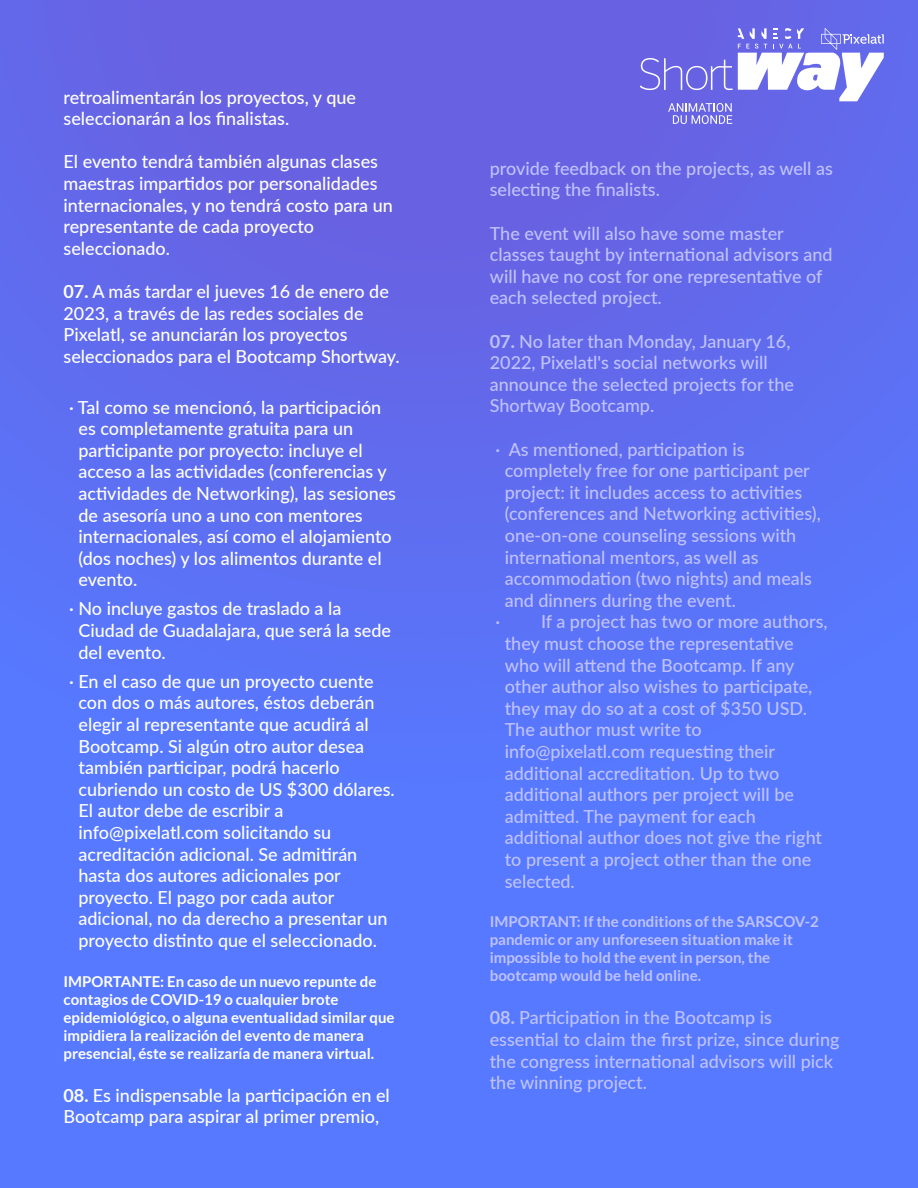
<style>
.page{position:relative;width:918px;height:1188px;background:#fff}
.page>*{position:absolute;margin:0;border:0;box-sizing:border-box;transform-origin:0 0}
.t1{font:500 18px/21.6px "Lato";color:#fff}
.t2{font:500 18px/21.6px "Lato";color:#bfc2ff}
.t3{font:700 15px/18px "Lato";color:#fff}
.t4{font:700 15px/18px "Lato";color:#bfc2ff}
.s1{font-weight:700}
</style>
<div class="page">
<div style="left:0;top:0;width:918px;height:1188px;background:linear-gradient(to bottom,#6762e2,#527fff)"></div>
<svg style="left:640px;top:28px;width:244px;height:96px"></svg>
<p class="t1" style="left:64px;top:86px;width:294px">retroalimentarán los proyectos, y que seleccionarán a los finalistas.</p>
<p class="t1" style="left:64px;top:150px;width:331px">El evento tendrá también algunas clases maestras impartidos por personalidades internacionales, y no tendrá costo para un representante de cada proyecto seleccionado.</p>
<p class="t1" style="left:64px;top:280px;width:338px"><span class="s1">07.</span> A más tardar el jueves 16 de enero de 2023, a través de las redes sociales de Pixelatl, se anunciarán los proyectos seleccionados para el Bootcamp Shortway.</p>
<p class="t1" style="left:79px;top:395px;width:319px;text-indent:-9px">· Tal como se mencionó, la participación es completamente gratuita para un participante por proyecto: incluye el acceso a las actividades (conferencias y actividades de Networking), las sesiones de asesoría uno a uno con mentores internacionales, así como el alojamiento (dos noches) y los alimentos durante el evento.</p>
<p class="t1" style="left:79px;top:597px;width:314px;text-indent:-9px">· No incluye gastos de traslado a la<br>Ciudad de Guadalajara, que será la sede del evento.</p>
<p class="t1" style="left:79px;top:670px;width:318px;text-indent:-9px">· En el caso de que un proyecto cuente con dos o más autores, éstos deberán elegir al representante que acudirá al Bootcamp. Si algún otro autor desea también participar, podrá hacerlo cubriendo un costo de US $300 dólares.<br>El autor debe de escribir a info@pixelatl.com solicitando su acreditación adicional. Se admitirán hasta dos autores adicionales por proyecto. El pago por cada autor adicional, no da derecho a presentar un proyecto distinto que el seleccionado.</p>
<p class="t3" style="left:64px;top:972px;width:333px">IMPORTANTE: En caso de un nuevo repunte de contagios de COVID-19 o cualquier brote epidemiológico, o alguna eventualidad similar que impidiera la realización del evento de manera presencial, éste se realizaría de manera virtual.</p>
<p class="t1" style="left:64px;top:1084px;width:328px"><span class="s1">08.</span> Es indispensable la participación en el<br>Bootcamp para aspirar al primer premio,</p>
<p class="t2" style="left:490px;top:157px;width:345px">provide feedback on the projects, as well as selecting the finalists.</p>
<p class="t2" style="left:490px;top:221px;width:344px">The event will also have some master classes taught by international advisors and will have no cost for one representative of each selected project.</p>
<p class="t2" style="left:490px;top:329px;width:306px"><span class="s1">07.</span> No later than Monday, January 16, 2022, Pixelatl's social networks will announce the selected projects for the Shortway Bootcamp.</p>
<p class="t2" style="left:495px;top:437px;width:251px">· As mentioned, participation is</p>
<p class="t2" style="left:505px;top:459px;width:307px">completely free for one participant per</p>
<p class="t2" style="left:505px;top:481px;width:299px">project: it includes access to activities</p>
<p class="t2" style="left:505px;top:502px;width:318px">(conferences and Networking activities),</p>
<p class="t2" style="left:505px;top:524px;width:293px">one-on-one counseling sessions with</p>
<p class="t2" style="left:505px;top:545px;width:255px">international mentors, as well as</p>
<p class="t2" style="left:505px;top:567px;width:309px">accommodation (two nights) and meals</p>
<p class="t2" style="left:505px;top:589px;width:233px">and dinners during the event.</p>
<p class="t2" style="left:495px;top:610px;width:334px">· If a project has two or more authors,</p>
<p class="t2" style="left:505px;top:632px;width:290px">they must choose the representative</p>
<p class="t2" style="left:505px;top:653px;width:291px">who will attend the Bootcamp. If any</p>
<p class="t2" style="left:505px;top:675px;width:309px">other author also wishes to participate,</p>
<p class="t2" style="left:505px;top:697px;width:304px">they may do so at a cost of $350 USD.</p>
<p class="t2" style="left:505px;top:718px;width:199px">The author must write to</p>
<p class="t2" style="left:505px;top:740px;width:272px">info@pixelatl.com requesting their</p>
<p class="t2" style="left:505px;top:761px;width:276px">additional accreditation. Up to two</p>
<p class="t2" style="left:505px;top:783px;width:291px">additional authors per project will be</p>
<p class="t2" style="left:505px;top:805px;width:253px">admitted. The payment for each</p>
<p class="t2" style="left:505px;top:826px;width:319px">additional author does not give the right</p>
<p class="t2" style="left:505px;top:848px;width:308px">to present a project other than the one</p>
<p class="t2" style="left:505px;top:869px;width:72px">selected.</p>
<p class="t4" style="left:490px;top:912px;width:331px">IMPORTANT: If the conditions of the SARSCOV-2 pandemic or any unforeseen situation make it impossible to hold the event in person, the bootcamp would be held online.</p>
<p class="t2" style="left:490px;top:1006px;width:351px"><span class="s1">08.</span> Participation in the Bootcamp is essential to claim the first prize, since during the congress international advisors will pick the winning project.</p>
</div>
